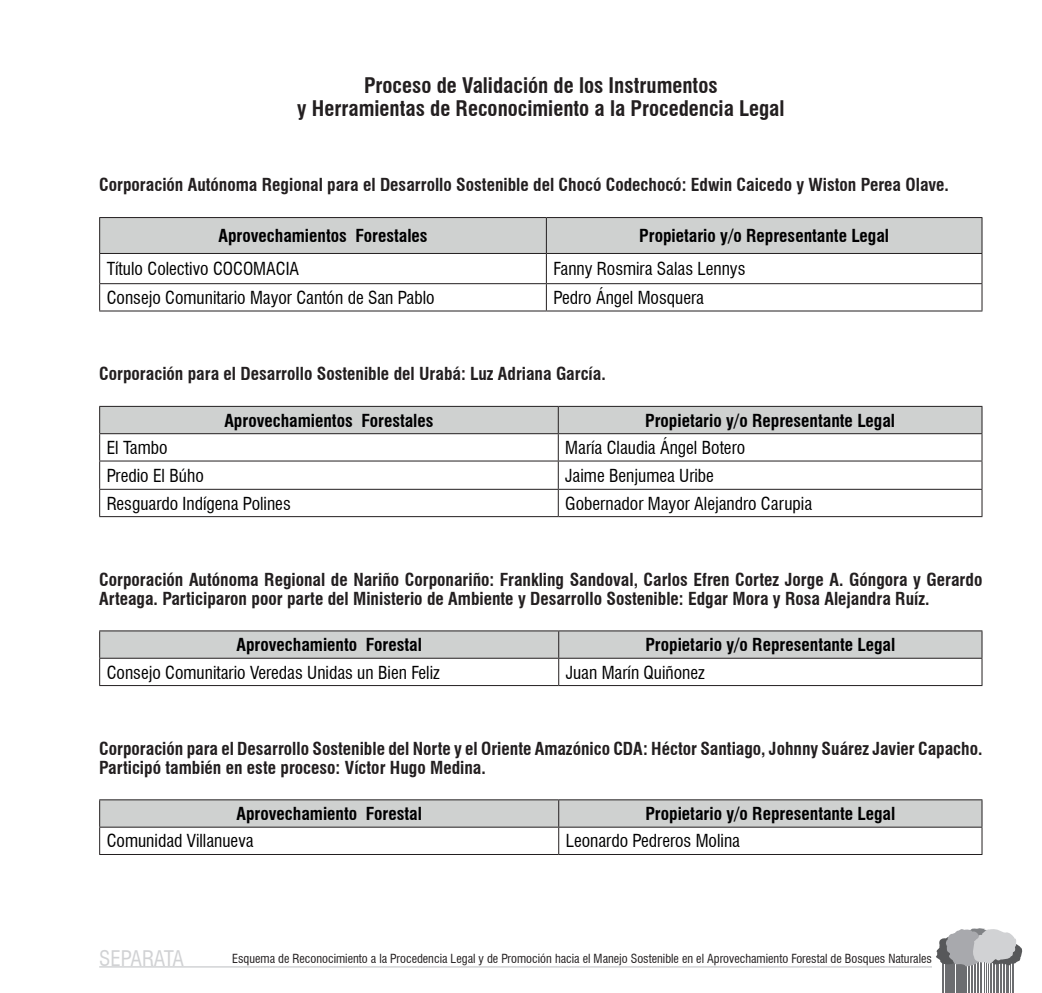
<style>
.page{position:relative;width:1042px;height:993px;background:#fff}
.page>*{position:absolute;margin:0;border:0;box-sizing:border-box;transform-origin:0 0}
.t1{font:700 condensed 21px/22.6px "Swiss 721 BT";color:#231f20;text-align:center}
.t2{font:condensed 21px "Swiss 721 BT";letter-spacing:-.02em;color:#d1d2d4}
.t3{font:700 condensed 17.5px/18.9px "Swiss 721 BT";color:#231f20}
.t4{font:condensed 17.5px "Swiss 721 BT";color:#000001}
.t5{font:700 condensed 17.5px "Swiss 721 BT";color:#000001}
.t6{font:condensed 12.25px "Swiss 721 BT";color:#231f20}
</style>
<div class="page">
<hr style="left:980px;top:958px;width:1px;height:34px;background:#6c6d70">
<hr style="left:1000px;top:959px;width:1px;height:33px;background:#6c6d70">
<hr style="left:977px;top:960px;width:1px;height:32px;background:#6c6d70">
<hr style="left:974px;top:961px;width:1px;height:31px;background:#6c6d70">
<hr style="left:986px;top:959px;width:1px;height:33px;background:#6c6d70">
<hr style="left:984px;top:959px;width:1px;height:33px;background:#6c6d70">
<hr style="left:947px;top:955px;width:1px;height:37px;background:#6c6d70">
<hr style="left:943px;top:953px;width:1px;height:39px;background:#6c6d70">
<hr style="left:942px;top:953px;width:1px;height:39px;background:#6c6d70">
<hr style="left:962px;top:956px;width:2px;height:36px;background:#6c6d70">
<hr style="left:970px;top:949px;width:2px;height:43px;background:#6c6d70">
<hr style="left:994px;top:958px;width:1px;height:34px;background:#6c6d70">
<hr style="left:1001px;top:959px;width:1px;height:33px;background:#6c6d70">
<hr style="left:997px;top:959px;width:2px;height:33px;background:#6c6d70">
<hr style="left:981px;top:958px;width:1px;height:34px;background:#6c6d70">
<hr style="left:969px;top:960px;width:1px;height:32px;background:#6c6d70">
<hr style="left:975px;top:961px;width:1px;height:31px;background:#6c6d70">
<hr style="left:978px;top:958px;width:1px;height:34px;background:#6c6d70">
<hr style="left:1010px;top:960px;width:1px;height:32px;background:#6c6d70">
<hr style="left:1006px;top:962px;width:1px;height:30px;background:#6c6d70">
<hr style="left:993px;top:958px;width:1px;height:34px;background:#6c6d70">
<hr style="left:987px;top:958px;width:1px;height:34px;background:#6c6d70">
<hr style="left:966px;top:962px;width:1px;height:30px;background:#6c6d70">
<hr style="left:965px;top:962px;width:1px;height:30px;background:#6c6d70">
<hr style="left:1013px;top:960px;width:1px;height:32px;background:#6c6d70">
<hr style="left:1012px;top:961px;width:1px;height:31px;background:#6c6d70">
<hr style="left:945px;top:956px;width:2px;height:36px;background:#6c6d70">
<hr style="left:949px;top:955px;width:1px;height:37px;background:#6c6d70">
<hr style="left:956px;top:962px;width:1px;height:30px;background:#6c6d70">
<hr style="left:958px;top:961px;width:1px;height:31px;background:#6c6d70">
<hr style="left:960px;top:962px;width:1px;height:30px;background:#6c6d70">
<hr style="left:1007px;top:964px;width:2px;height:28px;background:#6c6d70">
<hr style="left:1003px;top:951px;width:2px;height:41px;background:#6c6d70">
<hr style="left:990px;top:958px;width:2px;height:34px;background:#6c6d70">
<hr style="left:951px;top:959px;width:1px;height:33px;background:#6c6d70">
<hr style="left:950px;top:959px;width:1px;height:33px;background:#6c6d70">
<hr style="left:953px;top:955px;width:1px;height:37px;background:#6c6d70">
<hr style="left:954px;top:962px;width:1px;height:30px;background:#6c6d70">
<svg style="left:936px;top:928px;width:87px;height:39px"></svg>
<hr style="left:99px;top:966px;width:833px;height:1px;background:#bcbdc0">
<hr style="left:99px;top:310px;width:447px;height:1px;background:#231f20">
<hr style="left:546px;top:310px;width:436px;height:1px;background:#231f20">
<svg style="left:99px;top:217px;width:883px;height:93px"></svg>
<hr style="left:99px;top:516px;width:459px;height:1px;background:#231f20">
<hr style="left:558px;top:516px;width:424px;height:1px;background:#231f20">
<svg style="left:99px;top:406px;width:883px;height:110px"></svg>
<hr style="left:99px;top:685px;width:460px;height:1px;background:#231f20">
<hr style="left:559px;top:685px;width:423px;height:1px;background:#231f20">
<svg style="left:99px;top:630px;width:883px;height:55px"></svg>
<hr style="left:99px;top:853px;width:460px;height:1px;background:#231f20">
<hr style="left:559px;top:853px;width:423px;height:1px;background:#231f20">
<svg style="left:99px;top:799px;width:883px;height:54px"></svg>
<p class="t1" style="left:297px;top:74px;width:489px">Proceso de Validación de los Instrumentos<br>y Herramientas de Reconocimiento a la Procedencia Legal</p>
<p class="t3" style="left:99px;top:175px;width:851px">Corporación Autónoma Regional para el Desarrollo Sostenible del Chocó Codechocó: Edwin Caicedo y Wiston Perea Olave.</p>
<p class="t5" style="left:218px;top:225px;width:211px">Aprovechamientos Forestales</p>
<p class="t5" style="left:639px;top:225px;width:251px">Propietario y/o Representante Legal</p>
<p class="t4" style="left:107px;top:258px;width:194px">Título Colectivo COCOMACIA</p>
<p class="t4" style="left:553px;top:258px;width:194px">Fanny Rosmira Salas Lennys</p>
<p class="t4" style="left:107px;top:287px;width:329px">Consejo Comunitario Mayor Cantón de San Pablo</p>
<p class="t4" style="left:553px;top:287px;width:152px">Pedro Ángel Mosquera</p>
<p class="t3" style="left:99px;top:364px;width:508px">Corporación para el Desarrollo Sostenible del Urabá: Luz Adriana García.</p>
<p class="t5" style="left:224px;top:409px;width:211px">Aprovechamientos Forestales</p>
<p class="t5" style="left:645px;top:409px;width:251px">Propietario y/o Representante Legal</p>
<p class="t4" style="left:107px;top:437px;width:62px">El Tambo</p>
<p class="t4" style="left:565px;top:437px;width:181px">María Claudia Ángel Botero</p>
<p class="t4" style="left:107px;top:465px;width:99px">Predio El Búho</p>
<p class="t4" style="left:565px;top:465px;width:150px">Jaime Benjumea Uribe</p>
<p class="t4" style="left:107px;top:492px;width:186px">Resguardo Indígena Polines</p>
<p class="t4" style="left:565px;top:492px;width:248px">Gobernador Mayor Alejandro Carupia</p>
<p class="t3" style="left:99px;top:569px;width:884px">Corporación Autónoma Regional de Nariño Corponariño: Frankling Sandoval, Carlos Efren Cortez Jorge A. Góngora y Gerardo<br>Arteaga. Participaron poor parte del Ministerio de Ambiente y Desarrollo Sostenible: Edgar Mora y Rosa Alejandra Ruíz.</p>
<p class="t5" style="left:236px;top:634px;width:187px">Aprovechamiento Forestal</p>
<p class="t5" style="left:645px;top:634px;width:251px">Propietario y/o Representante Legal</p>
<p class="t4" style="left:107px;top:661px;width:335px">Consejo Comunitario Veredas Unidas un Bien Feliz</p>
<p class="t4" style="left:566px;top:661px;width:141px">Juan Marín Quiñonez</p>
<p class="t3" style="left:99px;top:738px;width:884px">Corporación para el Desarrollo Sostenible del Norte y el Oriente Amazónico CDA: Héctor Santiago, Johnny Suárez Javier Capacho.<br>Participó también en este proceso: Víctor Hugo Medina.</p>
<p class="t5" style="left:236px;top:803px;width:187px">Aprovechamiento Forestal</p>
<p class="t5" style="left:645px;top:803px;width:251px">Propietario y/o Representante Legal</p>
<p class="t4" style="left:107px;top:830px;width:148px">Comunidad Villanueva</p>
<p class="t4" style="left:566px;top:830px;width:176px">Leonardo Pedreros Molina</p>
<p class="t2" style="left:99px;top:945px;width:86px">SEPARATA</p>
<p class="t6" style="left:232px;top:950px;width:701px">Esquema de Reconocimiento a la Procedencia Legal y de Promoción hacia el Manejo Sostenible en el Aprovechamiento Forestal de Bosques Naturales</p>
</div>
